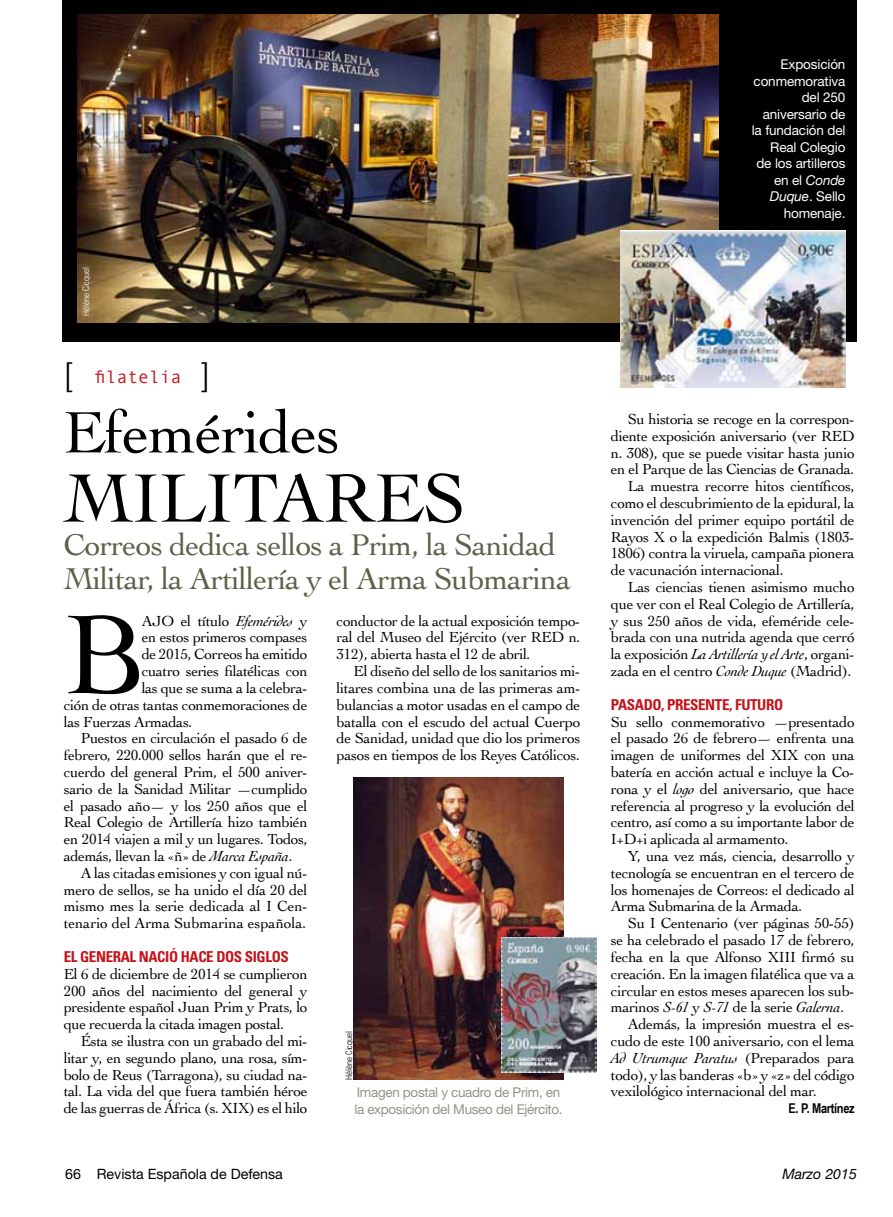
<style>
.page{position:relative;width:893px;height:1217px;background:#fff}
.page>*{position:absolute;margin:0;border:0;box-sizing:border-box;transform-origin:0 0}
.t1{font:118.05px "Cochin";color:#000}
.t2{font:72px "Cochin";color:#000}
.t3{font:61.5px "Cochin";letter-spacing:-.02em;color:#000}
.t4{font:31.5px/33px "Cochin";letter-spacing:-.025em;color:#5f604a}
.t5{font:18px "Monotypecom";color:#c4141b}
.t6{font:15.3px/16.8px "Cochin";letter-spacing:-.02em;color:#000;text-align:justify}
.t7{font:15.3px "Cochin";color:#000}
.t8{font:italic 15.3px "Cochin";letter-spacing:-.02em;color:#000}
.t9{font:700 condensed 15px "Univers";letter-spacing:-.025em;color:#c4141b}
.t10{font:14.25px "Helvetica Neue";color:#000}
.t11{font:italic 14.25px "Helvetica Neue";color:#000}
.t12{font:13.5px/16.5px "Helvetica Neue";letter-spacing:-.01em;color:#fff;text-align:right}
.t13{font:13.5px/16.5px "Helvetica Neue";letter-spacing:-.025em;color:#949484}
.t14{font:700 13.5px "Arial Narrow";letter-spacing:-.025em;color:#000}
.t15{font:300 condensed 9px "Univers";letter-spacing:-.005em;color:#000}
.t16{font:300 condensed 9px "Univers";letter-spacing:-.005em;color:#fff}
.s1{font-family:"Helvetica Neue";font-weight:300;font-size:33px;color:#000}
.s2{font-style:italic}
.s3{font-style:normal}
</style>
<div class="page">
<div style="left:62px;top:0;width:794px;height:341px;background:#000"></div>
<img style="left:78px;top:15px;width:640px;height:307px">
<img style="left:354px;top:777px;width:209px;height:302px">
<img style="left:502px;top:937px;width:94px;height:134px">
<img style="left:620px;top:231px;width:225px;height:156px">
<p class="t16" style="left:81px;top:316px;width:50px;rotate:-90deg">Hélène Cicquel</p>
<p class="t5" style="left:65px;top:366px;width:146px"><span class="s1">[</span> filatelia <span class="s1">]</span></p>
<h3 class="t3" style="left:63px;top:391px;width:278px">Efemérides</h3>
<h2 class="t2" style="left:63px;top:449px;width:46px">militares</h2>
<h3 class="t4" style="left:63px;top:527px;width:509px">Correos dedica sellos a Prim, la Sanidad<br>Militar, la Artillería y el Arma Submarina</h3>
<h1 class="t1" style="left:64px;top:574px;width:82px">B</h1>
<p class="t6" style="left:142px;top:611px;width:167px">AJO el título <span class="s2">Efemérides</span> y</p>
<p class="t6" style="left:142px;top:628px;width:167px">en estos primeros compases</p>
<p class="t6" style="left:142px;top:645px;width:167px">de 2015, Correos ha emitido</p>
<p class="t6" style="left:142px;top:662px;width:167px">cuatro series filatélicas con</p>
<p class="t6" style="left:142px;top:678px;width:167px">las que se suma a la celebra-</p>
<p class="t6" style="left:64px;top:695px;width:245px">ción de otras tantas conmemoraciones de</p>
<p class="t6" style="left:64px;top:712px;width:130px">las Fuerzas Armadas.</p>
<p class="t6" style="left:81px;top:729px;width:228px">Puestos en circulación el pasado 6 de</p>
<p class="t6" style="left:64px;top:746px;width:245px">febrero, 220.000 sellos harán que el re-</p>
<p class="t6" style="left:64px;top:762px;width:245px">cuerdo del general Prim, el 500 aniver-</p>
<p class="t6" style="left:64px;top:779px;width:245px">sario de la Sanidad Militar —cumplido</p>
<p class="t6" style="left:64px;top:796px;width:245px">el pasado año— y los 250 años que el</p>
<p class="t6" style="left:64px;top:813px;width:245px">Real Colegio de Artillería hizo también</p>
<p class="t6" style="left:64px;top:830px;width:245px">en 2014 viajen a mil y un lugares. Todos,</p>
<p class="t6" style="left:64px;top:846px;width:230px">además, llevan la «ñ» de <span class="s2">Marca España</span>.</p>
<p class="t6" style="left:81px;top:863px;width:228px">A las citadas emisiones y con igual nú-</p>
<p class="t6" style="left:64px;top:880px;width:245px">mero de sellos, se ha unido el día 20 del</p>
<p class="t6" style="left:64px;top:897px;width:245px">mismo mes la serie dedicada al I Cen-</p>
<p class="t7" style="left:64px;top:912px;width:244px">tenario del Arma Submarina española.</p>
<p class="t9" style="left:64px;top:947px;width:227px">EL GENERAL NACIÓ HACE DOS SIGLOS</p>
<p class="t6" style="left:64px;top:964px;width:245px">El 6 de diciembre de 2014 se cumplieron 200 años del nacimiento del general y presidente español Juan Prim y Prats, lo que recuerda la citada imagen postal.</p>
<p class="t6" style="left:64px;top:1031px;width:245px;text-indent:17px">Ésta se ilustra con un grabado del mi&shy;litar y, en segundo plano, una rosa, sím&shy;bolo de Reus (Tarragona), su ciudad na&shy;tal. La vida del que fuera también héroe de las guerras de África (s. XIX) es el hilo</p>
<p class="t10" style="left:65px;top:1164px;width:219px">66 Revista Española de Defensa</p>
<p class="t6" style="left:337px;top:611px;width:245px">conductor de la actual exposición tempo&shy;ral del Museo del Ejército (ver RED n.<br>312), abierta hasta el 12 de abril.</p>
<p class="t6" style="left:337px;top:662px;width:245px;text-indent:17px">El diseño del sello de los sanitarios mi&shy;litares combina una de las primeras am&shy;bulancias a motor usadas en el campo de batalla con el escudo del actual Cuerpo de Sanidad, unidad que dio los primeros pasos en tiempos de los Reyes Católicos.</p>
<p class="t15" style="left:343px;top:1079px;width:50px;rotate:-90deg">Hélène Cicquel</p>
<p class="t13" style="left:354px;top:1083px;width:210px">Imagen postal y cuadro de Prim, en la exposición del Museo del Ejército.</p>
<p class="t12" style="left:752px;top:56px;width:95px">Exposición conmemorativa del 250 aniversario de la fundación del<br>Real Colegio<br>de los artilleros en el <span class="s2">Conde<br>Duque</span>. Sello homenaje.</p>
<p class="t6" style="left:628px;top:410px;width:228px">Su historia se recoge en la correspon-</p>
<p class="t6" style="left:611px;top:426px;width:245px">diente exposición aniversario (ver RED</p>
<p class="t6" style="left:611px;top:443px;width:245px">n. 308), que se puede visitar hasta junio</p>
<p class="t6" style="left:611px;top:460px;width:245px">en el Parque de las Ciencias de Granada.</p>
<p class="t6" style="left:628px;top:477px;width:228px">La muestra recorre hitos científicos,</p>
<p class="t6" style="left:611px;top:494px;width:245px">como el descubrimiento de la epidural, la</p>
<p class="t6" style="left:611px;top:510px;width:245px">invención del primer equipo portátil de</p>
<p class="t6" style="left:611px;top:527px;width:245px">Rayos X o la expedición Balmis (1803-</p>
<p class="t6" style="left:611px;top:544px;width:245px">1806) contra la viruela, campaña pionera</p>
<p class="t6" style="left:611px;top:561px;width:174px">de vacunación internacional.</p>
<p class="t6" style="left:628px;top:578px;width:228px">Las ciencias tienen asimismo mucho</p>
<p class="t6" style="left:611px;top:594px;width:245px">que ver con el Real Colegio de Artillería,</p>
<p class="t6" style="left:611px;top:611px;width:245px">y sus 250 años de vida, efeméride cele-</p>
<p class="t6" style="left:611px;top:628px;width:245px">brada con una nutrida agenda que cerró</p>
<p class="t6" style="left:611px;top:645px;width:245px">la exposición <span class="s2">La Artillería y el Arte</span>, organi-</p>
<p class="t6" style="left:611px;top:662px;width:242px">zada en el centro <span class="s2">Conde Duque</span> (Madrid).</p>
<p class="t9" style="left:611px;top:695px;width:174px">PASADO, PRESENTE, FUTURO</p>
<p class="t6" style="left:611px;top:712px;width:245px">Su sello conmemorativo —presentado el pasado 26 de febrero— enfrenta una imagen de uniformes del XIX con una batería en acción actual e incluye la Co&shy;rona y el <span class="s2">logo</span> del aniversario, que hace referencia al progreso y la evolución del centro, así como a su importante labor de I+D+i aplicada al armamento.</p>
<p class="t6" style="left:611px;top:846px;width:245px;text-indent:17px">Y, una vez más, ciencia, desarrollo y tecnología se encuentran en el tercero de los homenajes de Correos: el dedicado al Arma Submarina de la Armada.</p>
<p class="t6" style="left:628px;top:914px;width:228px">Su I Centenario (ver páginas 50-55)</p>
<p class="t6" style="left:611px;top:930px;width:245px">se ha celebrado el pasado 17 de febrero,</p>
<p class="t6" style="left:611px;top:947px;width:245px">fecha en la que Alfonso XIII firmó su</p>
<p class="t6" style="left:611px;top:964px;width:245px">creación. En la imagen filatélica que va a</p>
<p class="t6" style="left:611px;top:981px;width:245px">circular en estos meses aparecen los sub-</p>
<p class="t6" style="left:611px;top:998px;width:235px">marinos <span class="s2">S-61</span> y <span class="s2">S-71</span> de la serie <span class="s2">Galerna</span>.</p>
<p class="t6" style="left:628px;top:1014px;width:228px">Además, la impresión muestra el es-</p>
<p class="t6" style="left:611px;top:1031px;width:245px">cudo de este 100 aniversario, con el lema</p>
<p class="t8" style="left:611px;top:1047px;width:245px">Ad Utrumque Paratus <span class="s3">(Preparados para</span></p>
<p class="t6" style="left:611px;top:1065px;width:245px">todo), y las banderas «b» y «z» del código</p>
<p class="t6" style="left:611px;top:1082px;width:208px">vexilológico internacional del mar.</p>
<p class="t14" style="left:788px;top:1097px;width:68px">E. P. Martínez</p>
<p class="t11" style="left:782px;top:1161px;width:76px">Marzo 2015</p>
</div>
